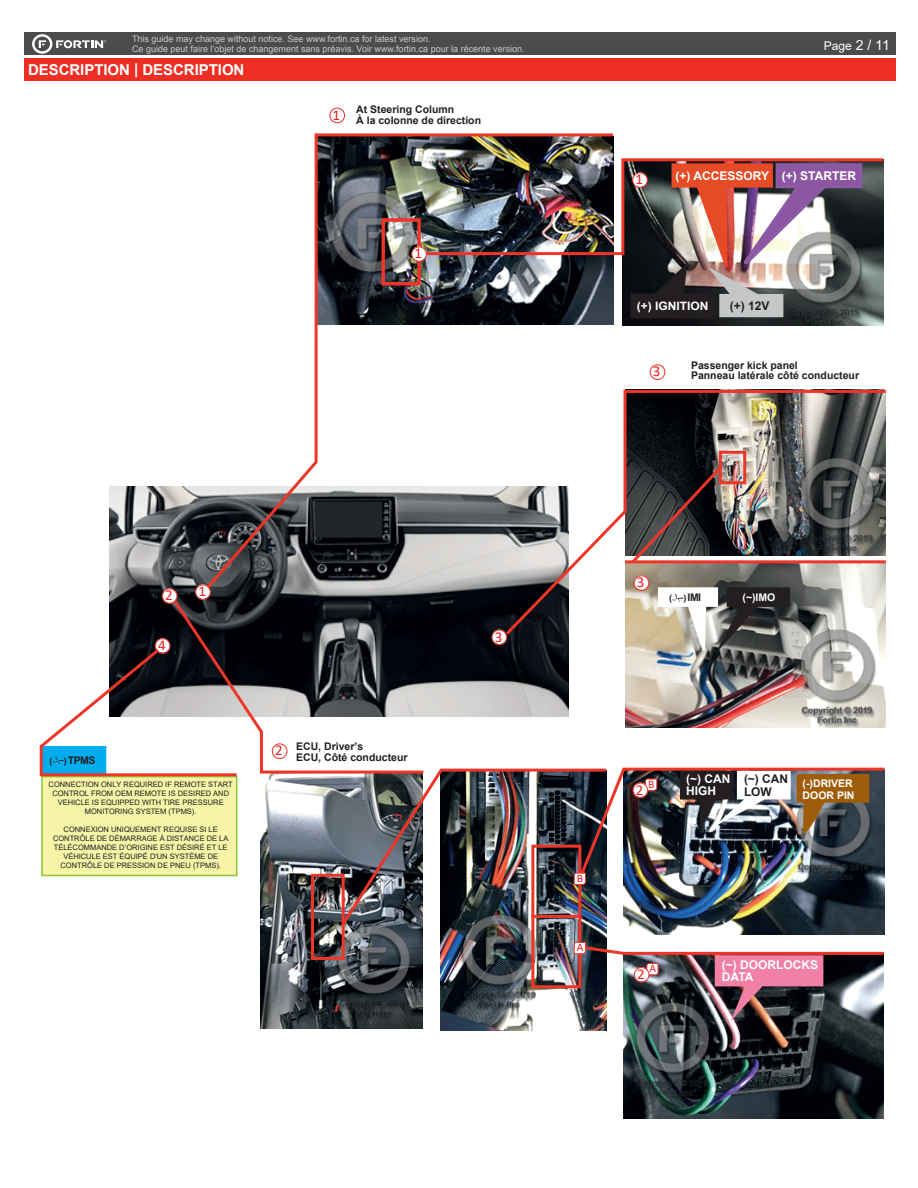
<style>
.page{position:relative;width:918px;height:1188px;background:#fff}
.page>*{position:absolute;margin:0;border:0;box-sizing:border-box;transform-origin:0 0}
.t1{font:700 15px "Arial";letter-spacing:-.005em;color:#fff}
.t2{font:15px "Calibri";color:#ee1d23}
.t3{font:700 12px/11.6px "Arial";color:#fff}
.t4{font:700 12px/13.5px "Arial";color:#231f20}
.t5{font:12px "Arial";color:#fff}
.t6{font:700 11.55px "Arial";color:#fff;scale:1.04 1}
.t7{font:11.55px "Calibri";color:#ee1d23}
.t8{font:700 10.5px/10.5px "Arial";color:#231f20}
.t9{font:700 10.5px/12.6px "Arial";color:#fff}
.t10{font:9px/9.8px "Arial";color:#c7c8ca}
.t11{font:700 9px "Arial";color:#231f20}
.t12{font:7.5px/9px "Arial";color:#231f20;text-align:center}
.s1{font-size:13.95px}
.s2{font-size:9px}
</style>
<div class="page">
<div style="left:24px;top:33px;width:872px;height:22px;background:#4b4c4d"></div>
<div style="left:24px;top:58px;width:872px;height:23px;background:#ee2e22"></div>
<svg style="left:32px;top:34px;width:74px;height:20px"></svg>
<img style="left:109px;top:486px;width:460px;height:230px">
<img style="left:441px;top:1021px;width:165px;height:9px">
<img style="left:261px;top:775px;width:162px;height:253px">
<img style="left:623px;top:1021px;width:261px;height:98px">
<img style="left:623px;top:257px;width:260px;height:68px">
<svg style="left:616px;top:158px;width:268px;height:99px;background:#794e4b"></svg>
<svg style="left:204px;top:133px;width:412px;height:459px"></svg>
<svg style="left:171px;top:598px;width:255px;height:177px"></svg>
<div style="left:42px;top:777px;width:195px;height:99px;background:#f5f4a7"></div>
<div style="left:41px;top:776px;width:197px;height:100px;border:2px solid #93c83d"></div>
<img style="left:629px;top:162px;width:235px;height:158px">
<svg style="left:411px;top:246px;width:16px;height:16px"></svg>
<svg style="left:329px;top:108px;width:16px;height:15px"></svg>
<svg style="left:195px;top:584px;width:16px;height:16px"></svg>
<svg style="left:272px;top:743px;width:15px;height:16px"></svg>
<svg style="left:162px;top:588px;width:15px;height:16px"></svg>
<img style="left:625px;top:638px;width:261px;height:89px">
<svg style="left:503px;top:388px;width:383px;height:250px"></svg>
<div style="left:719px;top:451px;width:27px;height:33px;border:3px solid #ee3529"></div>
<hr style="left:625px;top:560px;width:261px;height:3px;background:#ee3529">
<svg style="left:629px;top:463px;width:96px;height:103px;background:#473c3c"></svg>
<svg style="left:634px;top:575px;width:15px;height:16px"></svg>
<svg style="left:491px;top:630px;width:16px;height:15px"></svg>
<svg style="left:650px;top:364px;width:15px;height:16px"></svg>
<svg style="left:658px;top:587px;width:132px;height:65px"></svg>
<svg style="left:39px;top:638px;width:201px;height:140px"></svg>
<img style="left:310px;top:766px;width:575px;height:255px">
<p class="t10" style="left:132px;top:34px;width:394px">This guide may change without notice. See www.fortin.ca for latest version.<br>Ce guide peut faire l’objet de changement sans préavis. Voir www.fortin.ca pour la récente version.</p>
<h1 class="t1" style="left:28px;top:59px;width:218px">DESCRIPTION | DESCRIPTION</h1>
<p class="t2" style="left:333px;top:104px;width:9px">1</p>
<p class="t8" style="left:356px;top:104px;width:126px">At Steering Column<br>À la colonne de direction</p>
<p class="t2" style="left:414px;top:243px;width:9px">1</p>
<h2 class="t5" style="left:824px;top:38px;width:67px">Page <span class="s1">2 / 11</span></h2>
<p class="t2" style="left:635px;top:169px;width:9px">1</p>
<p class="t3" style="left:676px;top:170px;width:182px">(+) ACCESSORY (+) STARTER</p>
<p class="t6" style="left:637px;top:298px;width:70px">(+) IGNITION</p>
<p class="t4" style="left:730px;top:299px;width:41px">(+) 12V</p>
<p class="t2" style="left:653px;top:361px;width:9px">3</p>
<p class="t8" style="left:691px;top:360px;width:170px">Passenger kick panel<br>Panneau latérale côté conducteur</p>
<p class="t11" style="left:50px;top:754px;width:4px">(</p>
<p class="t8" style="left:64px;top:755px;width:33px"><span class="s2">)</span> TPMS</p>
<p class="t2" style="left:165px;top:585px;width:9px">2</p>
<p class="t2" style="left:158px;top:635px;width:9px">4</p>
<p class="t2" style="left:198px;top:581px;width:9px">1</p>
<p class="t12" style="left:49px;top:780px;width:186px">CONNECTION ONLY REQUIRED IF REMOTE START CONTROL FROM OEM REMOTE IS DESIRED AND VEHICLE IS EQUIPPED WITH TIRE PRESSURE MONITORING SYSTEM (TPMS).</p>
<p class="t12" style="left:53px;top:825px;width:177px">CONNEXION UNIQUEMENT REQUISE SI LE CONTRÔLE DE DÉMARRAGE À DISTANCE DE LA TÉLÉCOMMANDE D’ORIGINE EST DÉSIRÉ ET LE VÉHICULE EST ÉQUIPÉ D'UN SYSTÈME DE CONTRÔLE DE PRESSION DE PNEU (TPMS).</p>
<p class="t2" style="left:275px;top:740px;width:9px">2</p>
<p class="t8" style="left:296px;top:741px;width:113px">ECU, Driver’s<br>ECU, Côté conducteur</p>
<p class="t2" style="left:495px;top:626px;width:9px">3</p>
<p class="t2" style="left:637px;top:572px;width:9px">3</p>
<p class="t11" style="left:669px;top:592px;width:4px">(</p>
<p class="t8" style="left:684px;top:593px;width:19px"><span class="s2">)</span> IMI</p>
<p class="t9" style="left:743px;top:591px;width:34px">(~)IMO</p>
<p class="t7" style="left:577px;top:870px;width:8px">B</p>
<p class="t7" style="left:577px;top:939px;width:8px">A</p>
<p class="t7" style="left:648px;top:776px;width:8px">B</p>
<p class="t2" style="left:636px;top:779px;width:9px">2</p>
<p class="t3" style="left:686px;top:773px;width:46px;line-height:12px">(~) CAN<br>HIGH</p>
<p class="t4" style="left:744px;top:772px;width:46px">(~) CAN<br>LOW</p>
<p class="t9" style="left:803px;top:777px;width:53px">(-)DRIVER<br>DOOR PIN</p>
<p class="t7" style="left:649px;top:960px;width:8px">A</p>
<p class="t2" style="left:637px;top:964px;width:9px">2</p>
<p class="t3" style="left:722px;top:959px;width:98px">(~) DOORLOCKS<br>DATA</p>
</div>
